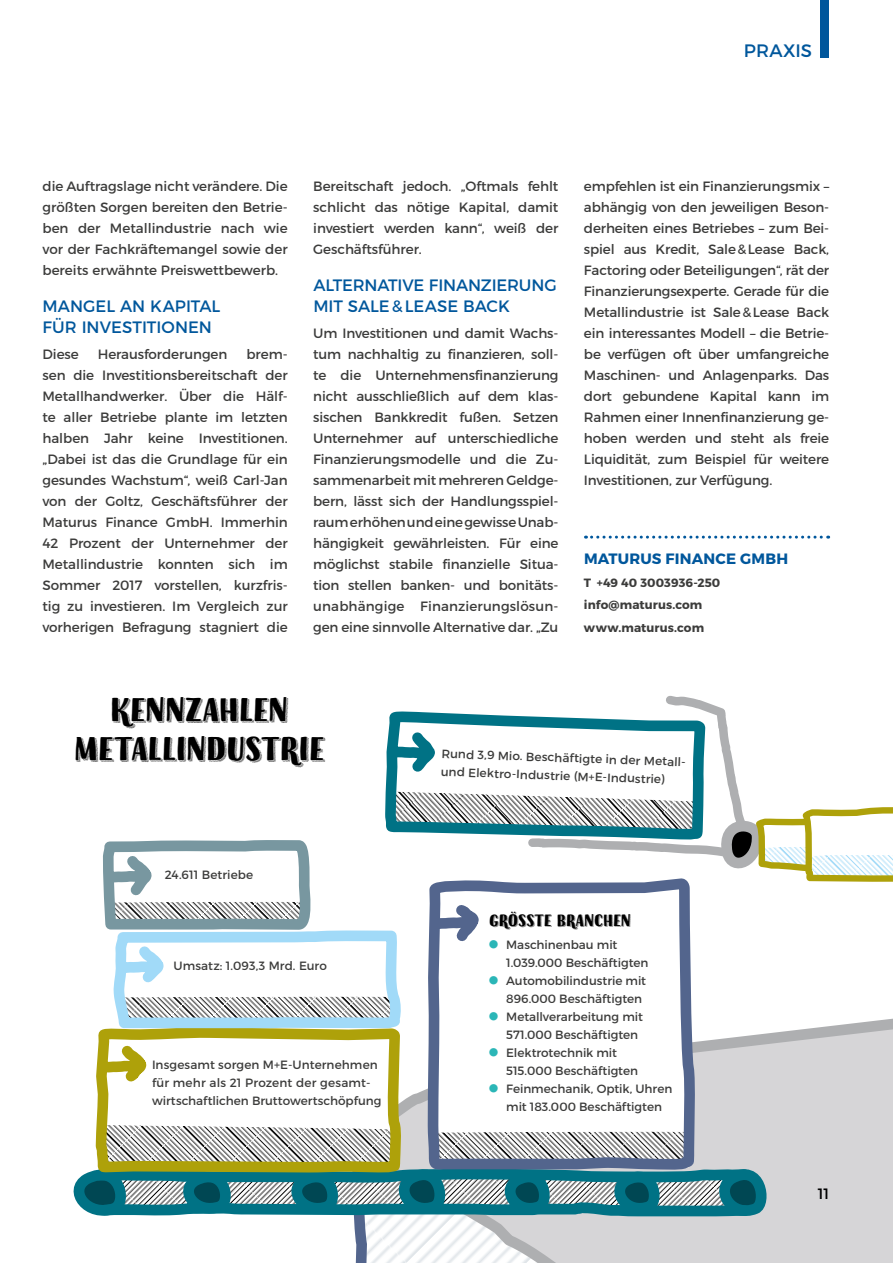
<style>
.page{position:relative;width:893px;height:1263px;background:#fff}
.page>*{position:absolute;margin:0;border:0;box-sizing:border-box;transform-origin:0 0}
.t1{font:33px/39px "Sofa Sans Hand Bk 3 D Hatched";letter-spacing:-.005em;color:#000;text-align:center}
.t2{font:18px "Montserrat";color:#00579c}
.t3{font:16.5px/21px "Montserrat";letter-spacing:-.005em;color:#00579c}
.t4{font:16.5px "Sofa Sans Hand Bk 3 D Hatched";color:#000}
.t5{font:700 15px "Montserrat";letter-spacing:.01em;color:#00579c}
.t6{font:15px "Montserrat";color:#000}
.t7{font:13.5px/21px "Montserrat";letter-spacing:-.005em;color:#3c3c3b;text-align:justify}
.t8{font:12px/18px "Montserrat";letter-spacing:.005em;color:#3c3c3b}
.t9{font:700 12px/22.5px "Montserrat";letter-spacing:.005em;color:#3c3c3b}
.s1{color:#2bb6b7}
</style>
<div class="page">
<svg style="left:354px;top:1222px;width:539px;height:41px"></svg>
<div style="left:821px;top:0;width:8px;height:57px;background:#00579c"></div>
<svg style="left:585px;top:536px;width:244px;height:3px"></svg>
<svg style="left:73px;top:696px;width:820px;height:526px"></svg>
<h2 class="t2" style="left:744px;top:40px;width:60px">PRAXIS</h2>
<p class="t7" style="left:43px;top:175px;width:247px">die Auftragslage nicht verändere. Die größten Sorgen bereiten den Betrie&shy;ben der Metallindustrie nach wie vor der Fachkräftemangel sowie der bereits erwähnte Preiswettbewerb.</p>
<p class="t3" style="left:43px;top:296px;width:175px">Mangel an Kapital fü r I nvestitionen</p>
<p class="t7" style="left:43px;top:343px;width:38px">Diese</p>
<p class="t7" style="left:98px;top:343px;width:131px">Herausforderungen</p>
<p class="t7" style="left:43px;top:343px;width:247px;text-indent:204px">brem&shy;sen die I nvestitionsbereitschaft der Metallhandwerker. Über die Hälf&shy;te aller Betriebe plante im letzten halben Jahr keine I nvestitionen. „Dabei ist das die Grundlage für ein gesundes Wachstum“, weiß Carl-Jan von der Goltz, Geschäftsführer der Maturus Finance GmbH. I mmerhin 42 Prozent der Unternehmer der Metallindustrie konnten sich im Sommer 2017 vorstellen, kurzfris&shy;tig zu investieren. I m Vergleich zur vorherigen Befragung stagniert die</p>
<p class="t7" style="left:313px;top:175px;width:247px">Bereitschaft jedoch. „Oftmals fehlt schlicht das nötige Kapital, damit investiert werden kann“, weiß der Geschäftsführer.</p>
<p class="t3" style="left:313px;top:275px;width:245px">Alternative Finanzierung m it Sale&amp;Lease Back</p>
<p class="t7" style="left:313px;top:322px;width:247px">Um I nvestitionen und damit Wachs&shy;tum nachhaltig zu finanzieren, soll&shy;te die Unternehmensfinanzierung nicht ausschließlich auf dem klas&shy;sischen Bankkredit fußen. Setzen Unternehmer auf unterschiedliche Finanzierungsmodelle und die Zu&shy;sammenarbeit mit mehreren Geldge&shy;bern, lässt sich der Handlungsspiel&shy;raum erhöhen und eine gewisse Unab&shy;hängigkeit gewährleisten. Für eine möglichst stabile finanzielle Situa&shy;tion stellen banken- und bonitäts&shy;unabhängige Finanzierungslösun&shy;gen eine sinnvolle Alternative dar. „Zu</p>
<p class="t7" style="left:584px;top:175px;width:247px">empfehlen ist ein Finanzierungsmix – abhängig von den jeweiligen Beson&shy;derheiten eines Betriebes – zum Bei&shy;spiel aus Kredit, Sale&amp;Lease Back, Factoring oder Beteiligungen“, rät der Finanzierungsexperte. Gerade für die Metallindustrie ist Sale&amp;Lease Back ein interessantes Modell – die Betrie&shy;be verfügen oft über umfangreiche Maschinen- und Anlagenparks. Das dort gebundene Kapital kann im Rahmen einer I nnenfinanzierung ge&shy;hoben werden und steht als freie Liquidität, zum Beispiel für weitere I nvestitionen, zur Verfügung.</p>
<p class="t5" style="left:584px;top:549px;width:204px">maturus finance gm bh</p>
<p class="t9" style="left:584px;top:571px;width:138px">T +49 40 3003936-250 info@maturus.com www.maturus.com</p>
<h1 class="t1" style="left:74px;top:690px;width:251px">KENNZAHLEN<br>METALLINDUSTRIE</h1>
<p class="t8" style="left:165px;top:866px;width:90px">24.611 Betriebe</p>
<p class="t8" style="left:174px;top:957px;width:155px">Umsatz: 1.093,3 Mrd. Euro</p>
<p class="t8" style="left:152px;top:1056px;width:231px">I nsgesamt sorgen M+E-Unternehmen für mehr als 21 Prozent der gesamt&shy;wirtschaftlichen Bruttowertschöpfung</p>
<p class="t8" style="left:442px;top:744px;width:247px;rotate:2deg">Rund 3,9 Mio. Beschäftigte in derMetall&shy;und Elektro-Industrie (M+E-Industrie)</p>
<p class="t4" style="left:489px;top:911px;width:143px">GRÖSSTE BRANCHEN</p>
<p class="t8" style="left:506px;top:935px;width:144px;text-indent:-17px"><span class="s1">●</span> Maschinenbau mit<br>1.039.000 Beschäftigten</p>
<p class="t8" style="left:506px;top:971px;width:141px;text-indent:-17px"><span class="s1">●</span> Automobilindustrie mit<br>896.000 Beschäftigten</p>
<p class="t8" style="left:506px;top:1007px;width:138px;text-indent:-17px"><span class="s1">●</span> Metallverarbeitung mit<br>571.000 Beschäftigten</p>
<p class="t8" style="left:506px;top:1043px;width:133px;text-indent:-17px"><span class="s1">●</span> Elektrotechnik mit<br>515.000 Beschäftigten</p>
<p class="t8" style="left:489px;top:1079px;width:185px;text-align:center"><span class="s1">●</span> Feinmechanik, Optik, Uhren mit 183.000 Beschäftigten</p>
<p class="t6" style="left:818px;top:1184px;width:13px">11</p>
</div>
